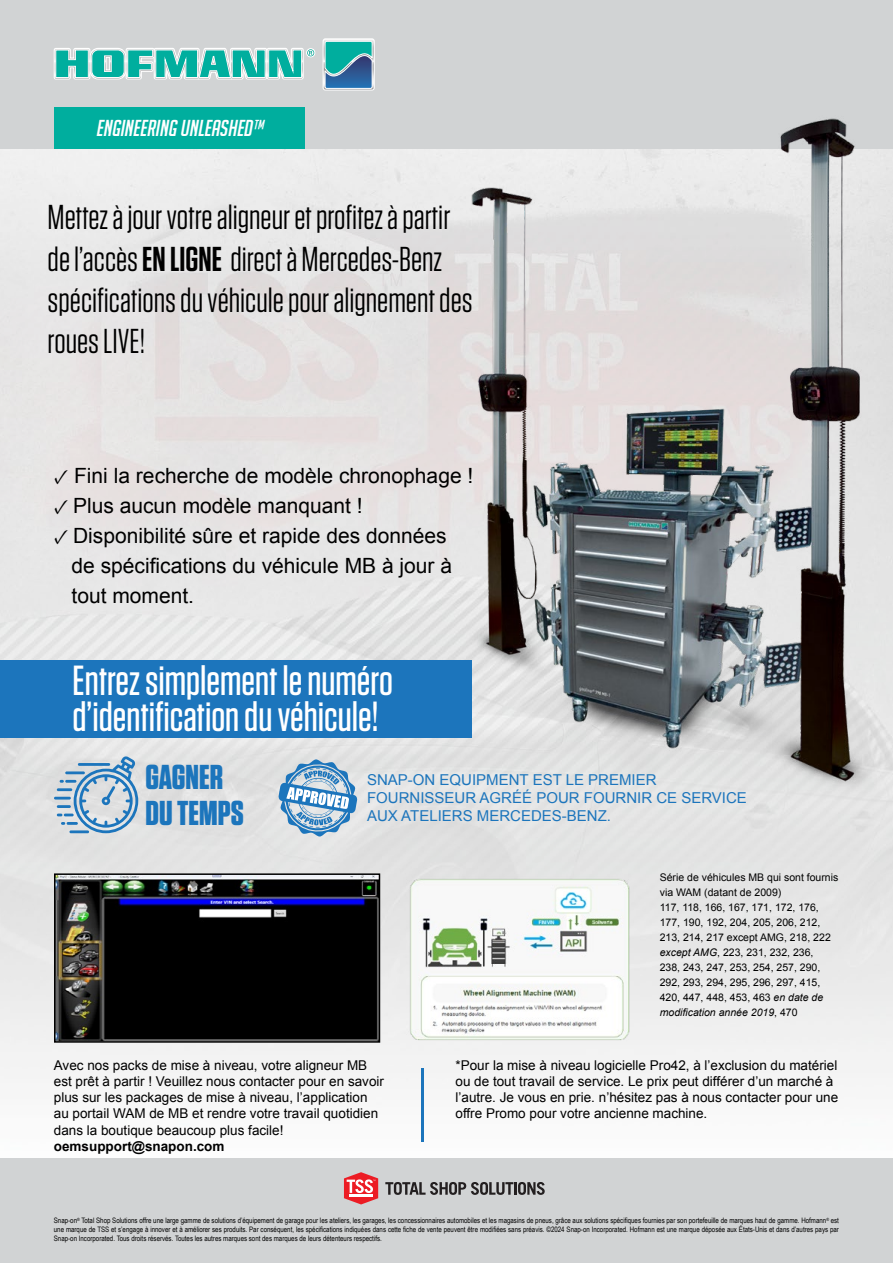
<style>
.page{position:relative;width:893px;height:1263px;background:#fff}
.page>*{position:absolute;margin:0;border:0;box-sizing:border-box;transform-origin:0 0}
.t1{font:500 42px/36px "Tungsten";color:#fff}
.t2{font:34.5px/41.4px "Tungsten";color:#000}
.t3{font:700 34.5px/36px "Tungsten";color:#1c75bc}
.t4{font:italic 22.5px "Big Noodle Titling";color:#fff}
.t5{font:21px/30px "Arial";color:#000}
.t6{font:15px/18px "Arial";color:#1c75bc}
.t7{font:13.5px/16.2px "Arial";color:#000}
.t8{font:700 13.5px "Arial";color:#000}
.t9{font:10.5px/15px "Arial";color:#000}
.t10{font:7.5px/9px "Arial Narrow";color:#000;text-align:justify}
.s1{font-style:inherit}
.s2{font-weight:600}
.s3{font-family:"Minion Pro"}
.s4{font-style:italic}
</style>
<div class="page">
<img style="left:0;top:148px;width:893px;height:994px">
<div style="left:0;top:0;width:893px;height:148px;background:#d1d3d4"></div>
<div style="left:0;top:1158px;width:893px;height:105px;background:#d1d3d4"></div>
<img style="left:467px;top:118px;width:409px;height:714px">
<img style="left:57px;top:876px;width:320px;height:164px">
<div style="left:54px;top:873px;width:326px;height:170px;border:2px solid #000"></div>
<img style="left:407px;top:873px;width:226px;height:170px">
<div style="left:323px;top:38px;width:52px;height:53px;border:2px solid #fff;border-radius:2px"></div>
<svg style="left:53px;top:48px;width:263px;height:32px"></svg>
<svg style="left:324px;top:40px;width:50px;height:49px;background:#3e98aa"></svg>
<svg style="left:344px;top:1172px;width:34px;height:32px"></svg>
<hr style="left:350px;top:1195px;width:23px;height:2px;background:#fff">
<svg style="left:385px;top:1182px;width:160px;height:13px"></svg>
<div style="left:54px;top:108px;width:251px;height:41px;background:#00ae9e"></div>
<hr style="left:422px;top:1068px;width:2px;height:74px;background:#1c75bc">
<svg style="left:54px;top:756px;width:84px;height:77px;background:#a9c2d6"></svg>
<svg style="left:278px;top:759px;width:79px;height:78px;background:#9abcd6"></svg>
<div style="left:0;top:660px;width:472px;height:78px;background:#1c75bc"></div>
<h3 class="t4" style="left:96px;top:116px;width:173px">ENGINEERING UNLEASHED<span class="s1">™</span></h3>
<h2 class="t2" style="left:48px;top:197px;width:426px">Mettez à jour votre aligneur et profitez à partir de l’accès <span class="s2">EN LIGNE</span> direct à Mercedes-Benz spécifications du véhicule pour alignement des roues LIVE!</h2>
<h3 class="t5" style="left:54px;top:461px;width:421px"><span class="s3">✓</span> Fini la recherche de modèle chronophage !</h3>
<h3 class="t5" style="left:54px;top:491px;width:310px"><span class="s3">✓</span> Plus aucun modèle manquant !</h3>
<h3 class="t5" style="left:72px;top:521px;width:382px;text-indent:-18px"><span class="s3">✓</span> Disponibilité sûre et rapide des données de spécifications du véhicule MB à jour à tout moment.</h3>
<h1 class="t1" style="left:73px;top:663px;width:322px">Entrez simplement le numéro d’identification du véhicule!</h1>
<h2 class="t3" style="left:145px;top:760px;width:100px">GAGNER<br>DU TEMPS</h2>
<h3 class="t6" style="left:367px;top:771px;width:381px">SNAP-ON EQUIPMENT EST LE PREMIER<br>FOURNISSEUR AGRÉÉ POUR FOURNIR CE SERVICE<br>AUX ATELIERS MERCEDES-BENZ.</h3>
<p class="t7" style="left:54px;top:1057px;width:332px">Avec nos packs de mise à niveau, votre aligneur MB est prêt à partir ! Veuillez nous contacter pour en savoir plus sur les packages de mise à niveau, l’application au portail WAM de MB et rendre votre travail quotidien dans la boutique beaucoup plus facile!</p>
<h3 class="t8" style="left:54px;top:1137px;width:172px">oemsupport@snapon.com</h3>
<p class="t9" style="left:660px;top:870px;width:180px">Série de véhicules MB qui sont fournis via WAM (datant de 2009)<br>117, 118, 166, 167, 171, 172, 176,<br>177, 190, 192, 204, 205, 206, 212,<br>213, 214, 217 except AMG, 218, 222 <span class="s4">except AMG</span>, 223, 231, 232, 236,<br>238, 243, 247, 253, 254, 257, 290,<br>292, 293, 294, 295, 296, 297, 415,<br>420, 447, 448, 453, 463 <span class="s4">en date de modification année 2019</span>, 470</p>
<h3 class="t7" style="left:455px;top:1057px;width:384px">*Pour la mise à niveau logicielle Pro42, à l’exclusion du matériel ou de tout travail de service. Le prix peut différer d’un marché à l’autre. Je vous en prie. n’hésitez pas à nous contacter pour une offre Promo pour votre ancienne machine.</h3>
<p class="t10" style="left:54px;top:1215px;width:787px">Snap-on<sup>®</sup> Total Shop Solutions offre une large gamme de solutions d’équipement de garage pour les ateliers, les garages, les concessionnaires automobiles et les magasins de pneus, grâce aux solutions spécifiques fournies par son portefeuille de marques haut de gamme. Hofmann<sup>®</sup> est une marque de TSS et s’engage à innover et à améliorer ses produits. Par conséquent, les spécifications indiquées dans cette fiche de vente peuvent être modifiées sans préavis. ©2024 Snap-on Incorporated. Hofmann est une marque déposée aux États-Unis et dans d’autres pays par Snap-on Incorporated. Tous droits réservés. Toutes les autres marques sont des marques de leurs détenteurs respectifs.</p>
</div>
